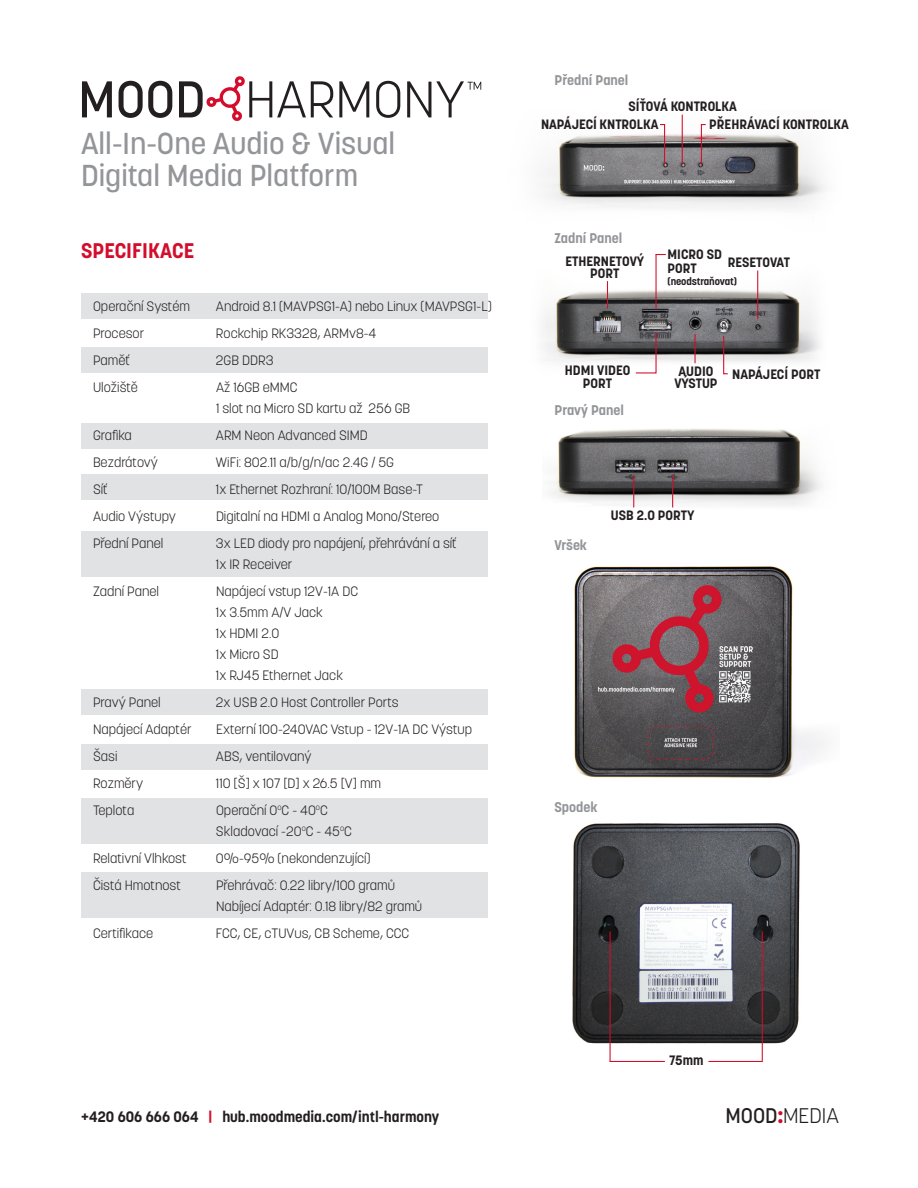
<style>
.page{position:relative;width:918px;height:1188px;background:#fff}
.page>*{position:absolute;margin:0;border:0;box-sizing:border-box;transform-origin:0 0}
.t1{font:500 30px/31.5px "Korolev";color:#939598}
.t2{font:700 21px "Korolev";color:#d30d2b}
.t3{font:300 21px "Korolev";color:#231f20}
.t4{font:700 15px "Korolev";color:#231f20}
.t5{font:700 13.95px "Korolev";color:#939598}
.t6{font:300 13.5px "Korolev";color:#231f20}
.t7{font:700 13.5px/12px "Korolev";color:#231f20;text-align:center}
.t8{font:700 10.5px "Korolev";letter-spacing:-.01em;color:#231f20}
.s1{color:#d30d2b}
.s2{font-weight:500}
.s3{font-weight:800;color:#d30d2b}
</style>
<div class="page">
<div style="left:82px;top:293px;width:406px;height:25px;background:#e1e2e4"></div>
<div style="left:82px;top:347px;width:406px;height:25px;background:#e1e2e4"></div>
<div style="left:82px;top:423px;width:406px;height:25px;background:#e1e2e4"></div>
<div style="left:82px;top:475px;width:406px;height:25px;background:#e1e2e4"></div>
<div style="left:82px;top:689px;width:406px;height:26px;background:#e1e2e4"></div>
<div style="left:82px;top:744px;width:406px;height:25px;background:#e1e2e4"></div>
<div style="left:82px;top:531px;width:406px;height:45px;background:#e1e2e4"></div>
<div style="left:82px;top:798px;width:406px;height:46px;background:#e1e2e4"></div>
<div style="left:82px;top:873px;width:406px;height:45px;background:#e1e2e4"></div>
<img style="left:543px;top:258px;width:277px;height:106px">
<img style="left:549px;top:429px;width:272px;height:79px">
<img style="left:574px;top:566px;width:253px;height:212px">
<img style="left:572px;top:823px;width:228px;height:239px">
<img style="left:545px;top:114px;width:281px;height:95px">
<hr style="left:682px;top:115px;width:1px;height:50px;background:#d30d2b">
<svg style="left:607px;top:281px;width:1px;height:28px"></svg>
<hr style="left:656px;top:255px;width:1px;height:54px;background:#d30d2b">
<svg style="left:695px;top:334px;width:1px;height:29px"></svg>
<hr style="left:757px;top:271px;width:1px;height:48px;background:#d30d2b">
<svg style="left:723px;top:335px;width:6px;height:40px"></svg>
<svg style="left:635px;top:331px;width:22px;height:43px"></svg>
<hr style="left:633px;top:475px;width:1px;height:32px;background:#d30d2b">
<hr style="left:672px;top:475px;width:1px;height:32px;background:#d30d2b">
<svg style="left:659px;top:123px;width:7px;height:43px"></svg>
<svg style="left:700px;top:123px;width:7px;height:43px"></svg>
<hr style="left:610px;top:932px;width:1px;height:129px;background:#d30d2b">
<hr style="left:762px;top:931px;width:1px;height:130px;background:#d30d2b">
<hr style="left:610px;top:1061px;width:55px;height:1px;background:#d30d2b">
<hr style="left:708px;top:1061px;width:55px;height:1px;background:#d30d2b">
<svg style="left:82px;top:81px;width:30px;height:36px"></svg>
<svg style="left:119px;top:81px;width:53px;height:37px"></svg>
<svg style="left:339px;top:81px;width:30px;height:36px"></svg>
<svg style="left:376px;top:81px;width:24px;height:37px"></svg>
<svg style="left:179px;top:76px;width:154px;height:45px"></svg>
<svg style="left:407px;top:81px;width:74px;height:36px"></svg>
<p class="t1" style="left:81px;top:128px;width:316px">All-In-One Audio &amp; Visual<br>Digital Media Platform</p>
<p class="t2" style="left:81px;top:238px;width:115px">SPECIFIKACE</p>
<p class="t6" style="left:93px;top:298px;width:98px">Operační Systém</p>
<p class="t6" style="left:216px;top:298px;width:277px">Android 8.1 (MAVPSG1-A) nebo Linux (MAVPSG1-L)</p>
<p class="t6" style="left:93px;top:325px;width:53px">Procesor</p>
<p class="t6" style="left:216px;top:325px;width:162px">Rockchip RK3328, ARMv8-4</p>
<p class="t6" style="left:93px;top:352px;width:38px">Paměť</p>
<p class="t6" style="left:216px;top:352px;width:59px">2GB DDR3</p>
<p class="t6" style="left:93px;top:379px;width:46px">Uložiště</p>
<p class="t6" style="left:216px;top:379px;width:83px">Až 16GB eMMC</p>
<p class="t6" style="left:216px;top:400px;width:196px">1 slot na Micro SD kartu až 256 GB</p>
<p class="t6" style="left:93px;top:427px;width:40px">Grafika</p>
<p class="t6" style="left:216px;top:427px;width:153px">ARM Neon Advanced SIMD</p>
<p class="t6" style="left:93px;top:454px;width:67px">Bezdrátový</p>
<p class="t6" style="left:216px;top:454px;width:180px">WiFi: 802.11 a/b/g/n/ac 2.4G / 5G</p>
<p class="t6" style="left:93px;top:481px;width:16px">Síť</p>
<p class="t6" style="left:216px;top:481px;width:209px">1x Ethernet Rozhraní: 10/100M Base-T</p>
<p class="t6" style="left:93px;top:508px;width:85px">Audio Výstupy</p>
<p class="t6" style="left:216px;top:508px;width:225px">Digitalní na HDMI a Analog Mono/Stereo</p>
<p class="t6" style="left:93px;top:535px;width:72px">Přední Panel</p>
<p class="t6" style="left:216px;top:535px;width:242px">3x LED diody pro napájení, přehrávání a síť</p>
<p class="t6" style="left:216px;top:556px;width:78px">1x IR Receiver</p>
<p class="t6" style="left:93px;top:583px;width:68px">Zadní Panel</p>
<p class="t6" style="left:216px;top:583px;width:144px">Napájecí vstup 12V-1A DC</p>
<p class="t6" style="left:216px;top:604px;width:108px">1x 3.5mm A/V Jack</p>
<p class="t6" style="left:216px;top:625px;width:65px">1x HDMI 2.0</p>
<p class="t6" style="left:216px;top:646px;width:64px">1x Micro SD</p>
<p class="t6" style="left:216px;top:667px;width:129px">1x RJ45 Ethernet Jack</p>
<p class="t6" style="left:93px;top:694px;width:69px">Pravý Panel</p>
<p class="t6" style="left:216px;top:694px;width:184px">2x USB 2.0 Host Controller Ports</p>
<p class="t6" style="left:93px;top:721px;width:100px">Napájecí Adaptér</p>
<p class="t6" style="left:216px;top:721px;width:258px">Externí 100-240VAC Vstup - 12V-1A DC Výstup</p>
<p class="t6" style="left:93px;top:748px;width:26px">Šasi</p>
<p class="t6" style="left:216px;top:748px;width:97px">ABS, ventilovaný</p>
<p class="t6" style="left:93px;top:775px;width:52px">Rozměry</p>
<p class="t6" style="left:216px;top:775px;width:167px">110 [Š] x 107 [D] x 26.5 [V] mm</p>
<p class="t6" style="left:93px;top:802px;width:43px">Teplota</p>
<p class="t6" style="left:216px;top:802px;width:113px">Operační 0<sup>o</sup>C - 40<sup>o</sup>C</p>
<p class="t6" style="left:216px;top:823px;width:138px">Skladovací -20<sup>o</sup>C - 45<sup>o</sup>C</p>
<p class="t6" style="left:93px;top:850px;width:95px">Relativní Vlhkost</p>
<p class="t6" style="left:216px;top:850px;width:156px">0%-95% (nekondenzující)</p>
<p class="t6" style="left:93px;top:877px;width:89px">Čistá Hmotnost</p>
<p class="t6" style="left:216px;top:877px;width:180px">Přehrávač: 0.22 libry/100 gramů</p>
<p class="t6" style="left:216px;top:898px;width:208px">Nabíjecí Adaptér: 0.18 libry/82 gramů</p>
<p class="t6" style="left:93px;top:925px;width:62px">Certifikace</p>
<p class="t6" style="left:216px;top:925px;width:195px">FCC, CE, cTUVus, CB Scheme, CCC</p>
<p class="t4" style="left:81px;top:1107px;width:360px">+420 606 666 064 <span class="s1">|</span> hub.moodmedia.com/intl-harmony</p>
<p class="t5" style="left:554px;top:72px;width:76px">Přední Panel</p>
<p class="t7" style="left:629px;top:101px;width:110px">SÍŤOVÁ KONTROLKA</p>
<p class="t7" style="left:541px;top:119px;width:119px">NAPÁJECÍ KNTROLKA</p>
<p class="t7" style="left:709px;top:119px;width:141px">PŘEHRÁVACÍ KONTROLKA</p>
<p class="t5" style="left:554px;top:229px;width:70px">Zadní Panel</p>
<p class="t7" style="left:565px;top:255px;width:80px">ETHERNETOVÝ<br>PORT</p>
<p class="t7" style="left:668px;top:248px;width:56px;line-height:13.5px;text-align:left">MICRO SD<br>PORT</p>
<p class="t8" style="left:668px;top:275px;width:71px">(neodstraňovat)</p>
<p class="t7" style="left:728px;top:256px;width:64px">RESETOVAT</p>
<p class="t7" style="left:565px;top:363px;width:67px;line-height:13.5px">HDMI VIDEO<br>PORT</p>
<p class="t7" style="left:732px;top:368px;width:90px">NAPÁJECÍ PORT</p>
<p class="t7" style="left:674px;top:365px;width:45px">AUDIO<br>VÝSTUP</p>
<p class="t5" style="left:554px;top:401px;width:71px">Pravý Panel</p>
<p class="t5" style="left:554px;top:536px;width:34px">Vršek</p>
<p class="t7" style="left:611px;top:509px;width:85px">USB 2.0 PORTY</p>
<p class="t5" style="left:554px;top:798px;width:45px">Spodek</p>
<p class="t7" style="left:669px;top:1054px;width:36px">75mm</p>
<p class="t3" style="left:725px;top:1102px;width:115px"><span class="s2">MOOD</span><span class="s3">:</span>MEDIA</p>
</div>
